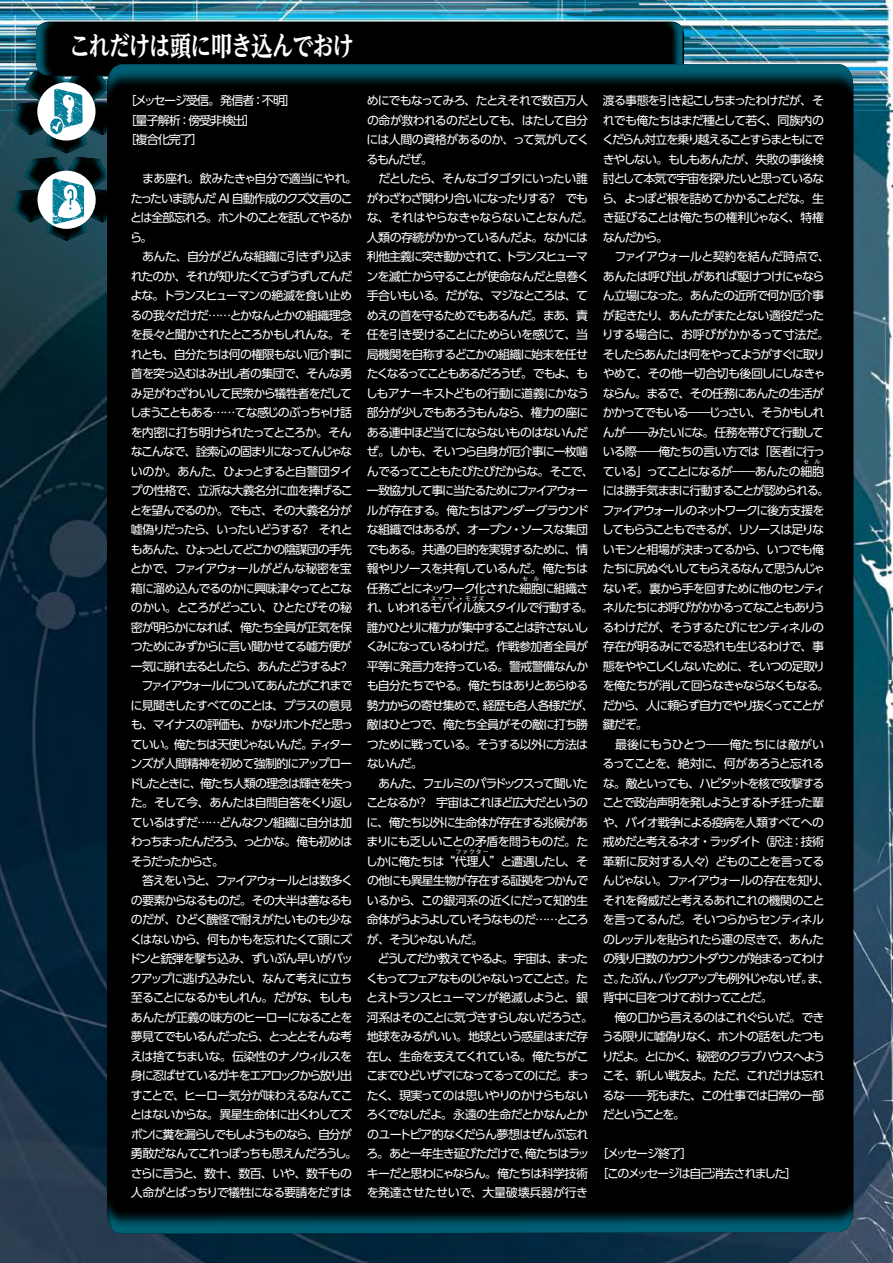
<style>
.page{position:relative;width:893px;height:1263px;background:#fff}
.page>*{position:absolute;margin:0;border:0;box-sizing:border-box;transform-origin:0 0}
.トークコラム見出し{font:700 expanded 27px "UD Reimin Pro";letter-spacing:-.065em;color:#fff;scale:.8 1}
.トークコラム{font:12px/19.5px "UD Shin Go Pro";letter-spacing:-.085em;color:#fff}
.トークコラム-2{font:12px "UD Shin Go Pro";letter-spacing:-.105em;color:#fff}
.トークコラム-3{font:6px "UD Shin Go Pro";letter-spacing:.14em;color:#fff}
</style>
<div class="page">
<img style="left:1px;top:0;width:892px;height:1263px">
<img style="left:0;top:0;width:1px;height:1263px">
<svg style="left:13px;top:69px;width:94px;height:172px"></svg>
<img style="left:23px;top:22px;width:84px;height:55px">
<div style="left:36px;top:22px;width:647px;height:54px;background:#000"></div>
<div style="left:107px;top:64px;width:746px;height:1170px;background:#000"></div>
<p class="トークコラム見出し" style="left:69px;top:23px;width:358px">これだけは頭に叩き込んでおけ</p>
<p class="トークコラム" style="left:125px;top:91px;width:173px">［メッセージ受信。発信者：不明］</p>
<p class="トークコラム" style="left:125px;top:110px;width:133px">［量子解析：傍受非検出］</p>
<p class="トークコラム" style="left:125px;top:130px;width:80px">［複合化完了］</p>
<p class="トークコラム" style="left:130px;top:169px;width:229px">　まあ座れ。飲みたきゃ自分で適当にやれ。たったいま読んだ AI 自動作成のクズ文言のことは全部忘れろ。ホントのことを話してやるから。</p>
<p class="トークコラム" style="left:130px;top:247px;width:224px;text-align:justify">　あんた、自分がどんな組織に引きずり込まれたのか、それが知りたくてうずうずしてんだよな。トランスヒューマンの絶滅を食い止めるの我々だけだ……とかなんとかの組織理念を長々と聞かされたところかもしれんな。それとも、自分たちは何の権限もない厄介事に首を突っ込むはみ出し者の集団で、そんな勇み足がわざわいして民衆から犠牲者をだしてしまうこともある……てな感じのぶっちゃけ話を内密に打ち明けられたってところか。そんなこんなで、詮索心の固まりになってんじゃないのか。あんた、ひょっとすると自警団タイプの性格で、立派な大義名分に血を捧げることを望んでるのか。でもさ、その大義名分が嘘偽りだったら、いったいどうする？　それともあんた、ひょっとしてどこかの陰謀団の手先とかで、ファイアウォールがどんな秘密を宝箱に溜め込んでるのかに興味津々ってとこなのかい。ところがどっこい、ひとたびその秘密が明らかになれば、俺たち全員が正気を保つためにみずからに言い聞かせてる嘘方便が一気に崩れ去るとしたら、あんたどうするよ？</p>
<p class="トークコラム" style="left:129px;top:676px;width:226px;text-align:justify">　ファイアウォールについてあんたがこれまでに見聞きしたすべてのことは、プラスの意見も、マイナスの評価も、かなりホントだと思っていい。俺たちは天使じゃないんだ。ティターンズが人間精神を初めて強制的にアップロードしたときに、俺たち人類の理念は輝きを失った。そして今、あんたは自問自答をくり返しているはずだ……どんなクソ組織に自分は加わっちまったんだろう、っとかな。俺も初めはそうだったからさ。</p>
<p class="トークコラム" style="left:129px;top:871px;width:230px">　答えをいうと、ファイアウォールとは数多くの要素からなるものだ。その大半は善なるものだが、ひどく醜怪で耐えがたいものも少なくはないから、何もかもを忘れたくて頭にズドンと銃弾を撃ち込み、ずいぶん早いがバックアップに逃げ込みたい、なんて考えに立ち至ることになるかもしれん。だがな、もしもあんたが正義の味方のヒーローになることを夢見てでもいるんだったら、とっととそんな考えは捨てちまいな。伝染性のナノウィルスを身に忍ばせているガキをエアロックから放り出すことで、ヒーロー気分が味わえるなんてことはないからな。異星生命体に出くわしてズボンに糞を漏らしでもしようものなら、自分が勇敢だなんてこれっぽっちも思えんだろうし。さらに言うと、数十、数百、いや、数千もの人命がとばっちりで犠牲になる要請をだすは</p>
<p class="トークコラム" style="left:367px;top:91px;width:224px;text-align:justify">めにでもなってみろ、たとえそれで数百万人の命が救われるのだとしても、はたして自分には人間の資格があるのか、って気がしてくるもんだぜ。</p>
<p class="トークコラム" style="left:366px;top:169px;width:230px">　だとしたら、そんなゴタゴタにいったい誰がわざわざ関わり合いになったりする？　でもな、それはやらなきゃならないことなんだ。人類の存続がかかっているんだよ。なかには利他主義に突き動かされて、トランスヒューマンを滅亡から守ることが使命なんだと息巻く手合いもいる。だがな、マジなところは、てめえの首を守るためでもあるんだ。まあ、責任を引き受けることにためらいを感じて、当局機関を自称するどこかの組織に始末を任せたくなるってこともあるだろうぜ。でもよ、もしもアナーキストどもの行動に道義にかなう部分が少しでもあろうもんなら、権力の座にある連中ほど当てにならないものはないんだぜ。しかも、そいつら自身が厄介事に一枚噛んでるってこともたびたびだからな。そこで、一致協力して事に当たるためにファイアウォールが存在する。俺たちはアンダーグラウンドな組織ではあるが、オープン・ソースな集団でもある。共通の目的を実現するために、情報やリソースを共有しているんだ。俺たちは任務ごとにネッワーク化された細胞に組織さ</p>
<p class="トークコラム-3" style="left:522px;top:574px;width:19px">セ ル</p>
<p class="トークコラム" style="left:367px;top:598px;width:228px">れ、いわれるモバイル族スタイルで行動する。</p>
<p class="トークコラム-3" style="left:431px;top:594px;width:55px">スマート・モブズ</p>
<p class="トークコラム" style="left:366px;top:617px;width:229px">誰かひとりに権力が集中することは許さないしくみになっているわけだ。作戦参加者全員が平等に発言力を持っている。警戒警備なんかも自分たちでやる。俺たちはありとあらゆる勢力からの寄せ集めで、経歴も各人各様だが、敵はひとつで、俺たち全員がその敵に打ち勝つために戦っている。そうする以外に方法はないんだ。</p>
<p class="トークコラム" style="left:366px;top:773px;width:224px;text-align:justify">　あんた、フェルミのパラドックスって聞いたことなるか？　宇宙はこれほど広大だというのに、俺たち以外に生命体が存在する兆候があまりにも乏しいことの矛盾を問うものだ。たしかに俺たちは“代理人”と遭遇したし、そ</p>
<p class="トークコラム-3" style="left:455px;top:847px;width:35px">ファクター</p>
<p class="トークコラム" style="left:367px;top:871px;width:223px;text-align:justify">の他にも異星生物が存在する証拠をつかんでいるから、この銀河系の近くにだって知的生命体がうようよしていそうなものだ……ところが、そうじゃないんだ。</p>
<p class="トークコラム" style="left:366px;top:949px;width:229px">　どうしてだか教えてやるよ。宇宙は、まったくもってフェアなものじゃないってことさ。たとえトランスヒューマンが絶滅しようと、銀河系はそのことに気づきすらしないだろうさ。地球をみるがいい。地球という惑星はまだ存在し、生命を支えてくれている。俺たちがここまでひどいザマになってるってのにだ。まったく、現実ってのは思いやりのかけらもないろくでなしだよ。永遠の生命だとかなんとかのユートピア的なくだらん夢想はぜんぶ忘れろ。あと一年生き延びただけで、俺たちはラッキーだと思わにゃならん。俺たちは科学技術を発達させたせいで、大量破壊兵器が行き</p>
<p class="トークコラム" style="left:602px;top:91px;width:224px;text-align:justify">渡る事態を引き起こしちまったわけだが、それでも俺たちはまだ種として若く、同族内のくだらん対立を乗り越えることすらまともにできやしない。もしもあんたが、失敗の事後検討として本気で宇宙を探りたいと思っているなら、よっぽど根を詰めてかかることだな。生き延びることは俺たちの権利じゃなく、特権なんだから。</p>
<p class="トークコラム" style="left:602px;top:247px;width:229px">　ファイアウォールと契約を結んだ時点で、あんたは呼び出しがあれば駆けつけにゃならん立場になった。あんたの近所で何か厄介事が起きたり、あんたがまたとない適役だったりする場合に、お呼びがかかるって寸法だ。そしたらあんたは何をやってようがすぐに取りやめて、その他一切合切も後回しにしなきゃならん。まるで、その任務にあんたの生活がかかってでもいる――じっさい、そうかもしれんが――みたいにな。任務を帯びて行動している際――俺たちの言い方では「医者に行っている」ってことになるが――あんたの細胞</p>
<p class="トークコラム-3" style="left:803px;top:457px;width:19px">セ ル</p>
<p class="トークコラム" style="left:602px;top:481px;width:229px">には勝手気ままに行動することが認められる。ファイアウォールのネットワークに後方支援をしてもらうこともできるが、リソースは足りないモンと相場が決まってるから、いつでも俺たちに尻ぬぐいしてもらえるなんて思うんじゃないぞ。裏から手を回すために他のセンティネルたちにお呼びがかかるってなこともありうるわけだが、そうするたびにセンティネルの存在が明るみにでる恐れも生じるわけで、事態をややこしくしないために、そいつの足取りを俺たちが消して回らなきゃならなくもなる。だから、人に頼らず自力でやり抜くってことが鍵だぞ。</p>
<p class="トークコラム" style="left:602px;top:734px;width:229px">　最後にもうひとつ――俺たちには敵がいるってことを、絶対に、何があろうと忘れるな。敵といっても、ハビタットを核で攻撃することで政治声明を発しようとするトチ狂った輩や、バイオ戦争による疫病を人類すべてへの戒めだと考えるネオ・ラッダイト（訳注：技術革新に反対する人々）どものことを言ってるんじゃない。ファイアウォールの存在を知り、それを脅威だと考えるあれこれの機関のことを言ってるんだ。そいつらからセンティネルのレッテルを貼られたら運の尽きで、あんたの残り日数のカウントダウンが始まるってわけさ。たぶん、バックアップも例外じゃないぜ。ま、背中に目をつけておけってことだ。</p>
<p class="トークコラム" style="left:602px;top:1007px;width:225px;text-align:justify">　俺の口から言えるのはこれぐらいだ。できうる限りに嘘偽りなく、ホントの話をしたつもりだよ。とにかく、秘密のクラブハウスへようこそ、新しい戦友よ。ただ、これだけは忘れるな――死もまた、この仕事では日常の一部だということを。</p>
<p class="トークコラム-2" style="left:597px;top:1144px;width:97px">［メッセージ終了］</p>
<p class="トークコラム-2" style="left:597px;top:1163px;width:202px">［このメッセージは自己消去されました］</p>
</div>
